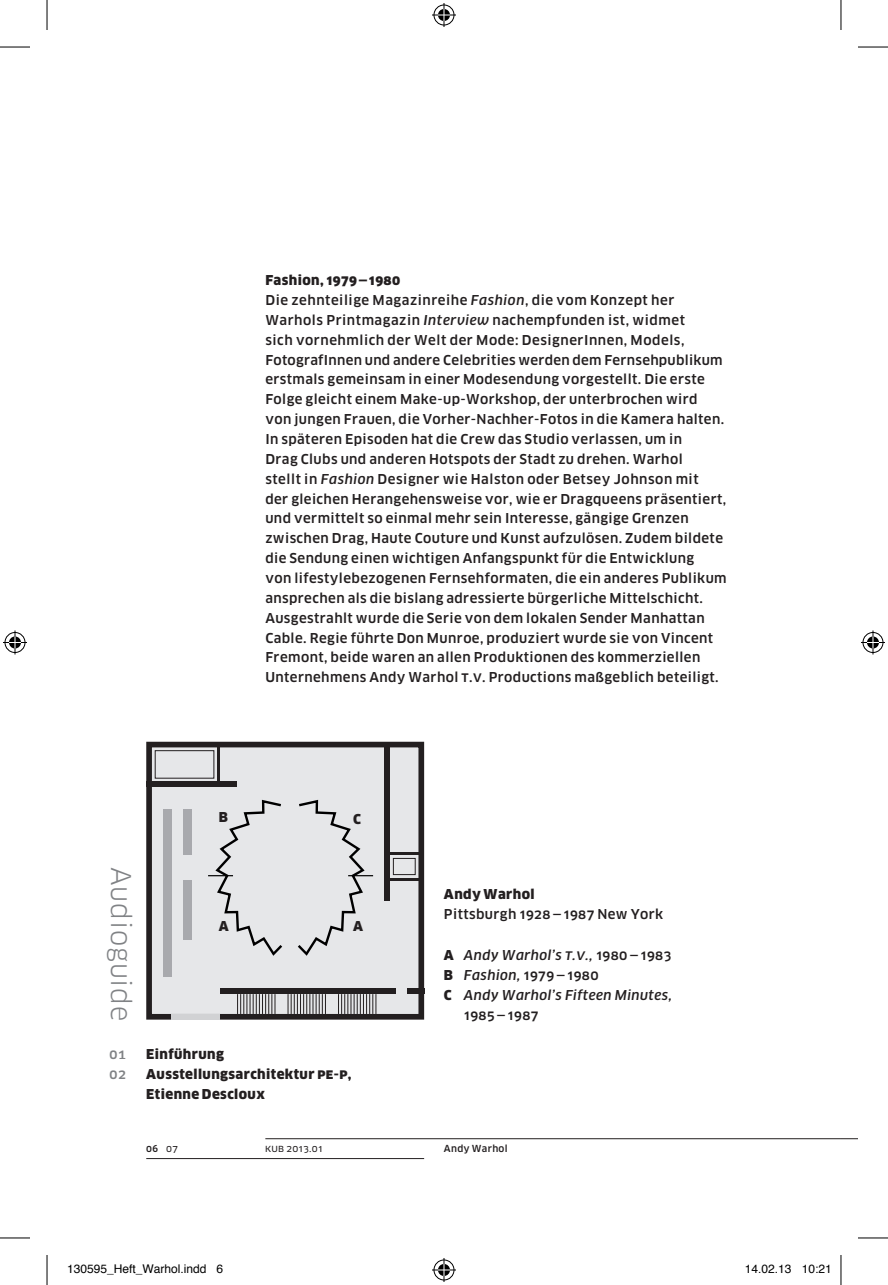
<style>
.page{position:relative;width:888px;height:1285px;background:#fff}
.page>*{position:absolute;margin:0;border:0;box-sizing:border-box;transform-origin:0 0}
.t1{font:26.6px "Clan Pro";letter-spacing:.03em;color:#808285}
.t2{font:500 13.4px/19.8px "Clan Pro";letter-spacing:.03em;color:#231f20}
.t3{font:900 13.4px/19.8px "Clan Pro";letter-spacing:.03em;color:#231f20}
.t4{font:italic 500 13.4px "Clan Pro";letter-spacing:.03em;color:#231f20}
.t5{font:500 13.4px "Clan Pro";color:#808285}
.t6{font:12px "Helvetica";color:#000}
.t7{font:500 9.6px "Clan Pro";letter-spacing:.03em;color:#231f20}
.t8{font:9.6px "Clan Pro News";letter-spacing:.03em;color:#231f20}
.s1{font-weight:900}
.s2{font-style:italic}
.s3{font-weight:900;font-style:normal}
.s4{font-style:normal}
.s5{font-family:"Clan Pro News";font-weight:400}
</style>
<div class="page">
<svg style="left:841px;top:1138px;width:17px;height:1px"></svg>
<hr style="left:265px;top:1138px;width:576px;height:1px;background:#231f20">
<hr style="left:146px;top:1158px;width:278px;height:1px;background:#231f20">
<div style="left:149px;top:744px;width:272px;height:272px;background:#e6e7e9"></div>
<div style="left:146px;top:741px;width:278px;height:278px;border:6px solid #231f20"></div>
<div style="left:220px;top:988px;width:176px;height:6px;background:#231f20"></div>
<div style="left:407px;top:988px;width:17px;height:6px;background:#231f20"></div>
<div style="left:384px;top:741px;width:6px;height:159px;background:#231f20"></div>
<hr style="left:387px;top:852px;width:34px;height:3px;background:#231f20">
<hr style="left:387px;top:878px;width:34px;height:2px;background:#231f20">
<div style="left:146px;top:781px;width:91px;height:6px;background:#231f20"></div>
<hr style="left:217px;top:744px;width:3px;height:40px;background:#231f20">
<svg style="left:338px;top:994px;width:38px;height:20px"></svg>
<svg style="left:288px;top:994px;width:38px;height:20px"></svg>
<svg style="left:237px;top:994px;width:38px;height:20px"></svg>
<div style="left:155px;top:750px;width:59px;height:28px;border:1px solid #231f20"></div>
<div style="left:393px;top:858px;width:23px;height:17px;border:1px solid #231f20"></div>
<div style="left:172px;top:1014px;width:48px;height:5px;background:#d1d2d4"></div>
<div style="left:163px;top:810px;width:9px;height:167px;background:#a8a9ad"></div>
<div style="left:183px;top:880px;width:9px;height:60px;background:#a8a9ad"></div>
<div style="left:183px;top:810px;width:9px;height:45px;background:#a8a9ad"></div>
<svg style="left:208px;top:746px;width:176px;height:210px"></svg>
<hr style="left:0;top:47px;width:30px;height:1px;background:#000">
<hr style="left:858px;top:47px;width:30px;height:1px;background:#000">
<hr style="left:0;top:1237px;width:30px;height:1px;background:#000">
<hr style="left:858px;top:1237px;width:30px;height:1px;background:#000">
<hr style="left:47px;top:0;width:1px;height:30px;background:#000">
<hr style="left:47px;top:1255px;width:1px;height:30px;background:#000">
<hr style="left:840px;top:0;width:1px;height:30px;background:#000">
<hr style="left:840px;top:1255px;width:1px;height:30px;background:#000">
<svg style="left:432px;top:3px;width:24px;height:24px"></svg>
<svg style="left:432px;top:1258px;width:24px;height:24px"></svg>
<svg style="left:3px;top:630px;width:24px;height:24px"></svg>
<svg style="left:861px;top:630px;width:24px;height:24px"></svg>
<p class="t2" style="left:265px;top:270px;width:463px"><span class="s1">Fashion, 1979 — 1980<br></span>Die zehnteilige Magazinreihe <span class="s2">Fashion</span>, die vom Konzept her Warhols Printmagazin <span class="s2">Interview</span> nachempfunden ist, widmet<br>sich vornehmlich der Welt der Mode: DesignerInnen, Models, FotografInnen und andere Celebrities werden dem Fernsehpublikum erstmals gemeinsam in einer Modesendung vorgestellt. Die erste Folge gleicht einem Make-up-Workshop, der unterbrochen wird von jungen Frauen, die Vorher-Nachher-Fotos in die Kamera halten.<br>In späteren Episoden hat die Crew das Studio verlassen, um in<br>Drag Clubs und anderen Hotspots der Stadt zu drehen. Warhol<br>stellt in <span class="s2">Fashion</span> Designer wie Halston oder Betsey Johnson mit<br>der gleichen Herangehensweise vor, wie er Dragqueens präsentiert, und vermittelt so einmal mehr sein Interesse, gängige Grenzen zwischen Drag, Haute Couture und Kunst aufzulösen. Zudem bildete die Sendung einen wichtigen Anfangspunkt für die Entwicklung<br>von lifestylebezogenen Fernsehformaten, die ein anderes Publikum ansprechen als die bislang adressierte bürgerliche Mittelschicht.<br>Ausgestrahlt wurde die Serie von dem lokalen Sender Manhattan Cable. Regie führte Don Munroe, produziert wurde sie von Vincent Fremont, beide waren an allen Produktionen des kommerziellen Unternehmens Andy Warhol t.v. Productions maßgeblich beteiligt.</p>
<h1 class="t1" style="left:137px;top:867px;width:155px;rotate:90deg">Audioguide</h1>
<p class="t3" style="left:219px;top:807px;width:11px">B</p>
<p class="t3" style="left:353px;top:809px;width:9px">C</p>
<p class="t3" style="left:219px;top:916px;width:11px">A</p>
<p class="t3" style="left:353px;top:916px;width:11px">A</p>
<p class="t5" style="left:110px;top:1046px;width:18px">01</p>
<p class="t3" style="left:146px;top:1044px;width:79px">Einführung</p>
<p class="t5" style="left:110px;top:1066px;width:18px">02</p>
<p class="t3" style="left:146px;top:1064px;width:207px">Ausstellungsarchitektur pe-p,<br>Etienne Descloux</p>
<p class="t3" style="left:444px;top:884px;width:92px">Andy Warhol</p>
<p class="t2" style="left:444px;top:904px;width:221px">Pittsburgh 1928 — 1987 New York</p>
<p class="t4" style="left:444px;top:947px;width:229px"><span class="s3">A</span> Andy Warhol’s t.v., <span class="s4">1980 — 1983</span></p>
<p class="t2" style="left:444px;top:965px;width:156px"><span class="s1">B</span> <span class="s2">Fashion,</span> 1979 — 1980</p>
<p class="t4" style="left:444px;top:987px;width:230px"><span class="s3">C</span> Andy Warhol’s Fifteen Minutes,</p>
<p class="t2" style="left:464px;top:1005px;width:76px">1985 — 1987</p>
<p class="t7" style="left:146px;top:1142px;width:33px">06 <span class="s5">07</span></p>
<p class="t8" style="left:265px;top:1142px;width:59px">kub 2013.01</p>
<p class="t7" style="left:444px;top:1142px;width:65px">Andy Warhol</p>
<p class="t6" style="left:67px;top:1259px;width:158px">130595_Heft_Warhol.indd 6</p>
<p class="t6" style="left:745px;top:1259px;width:88px">14.02.13 10:21</p>
</div>
